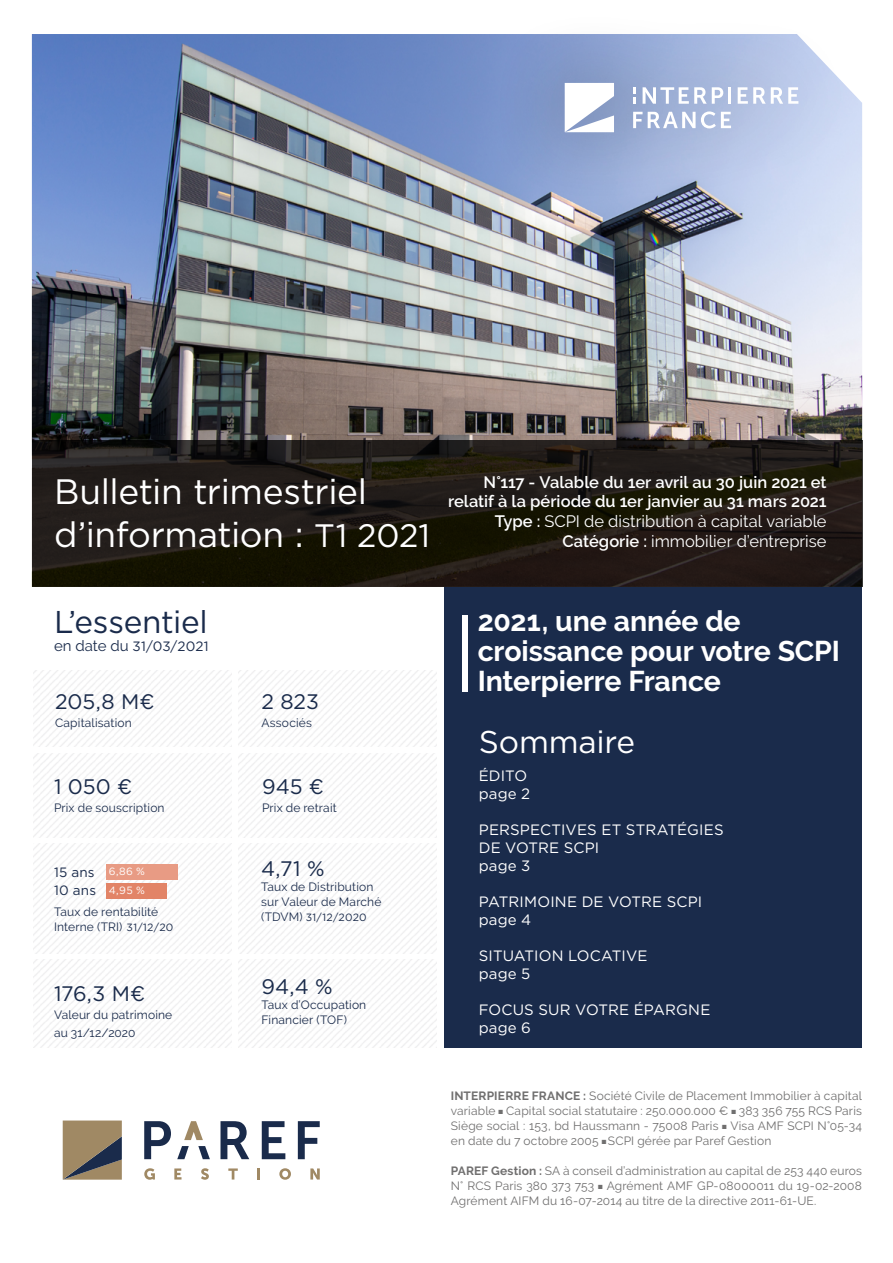
<style>
.page{position:relative;width:893px;height:1263px;background:#fff}
.page>*{position:absolute;margin:0;border:0;box-sizing:border-box;transform-origin:0 0}
.t1{font:35.25px/42.3px "Gotham";letter-spacing:-.01em;color:#fff}
.t2{font:31.5px "Gotham";letter-spacing:-.01em;color:#1a2b4b}
.t3{font:31.5px "Gotham";letter-spacing:-.005em;color:#fff}
.t4{font:700 28.5px/30px "Raleway";letter-spacing:-.005em;color:#fff}
.t5{font:21px "Gotham";color:#1a2b4b}
.t6{font:600 16.5px/19.8px "Raleway";color:#fff;text-align:right}
.t7{font:15px/18px "Gotham";letter-spacing:.01em;color:#fff}
.t8{font:13.5px/18px "Gotham";letter-spacing:.015em;color:#1a2b4b}
.t9{font:12px/15px "Raleway";letter-spacing:.01em;color:#706f6f;text-align:justify}
.t10{font:12px/15px "Raleway";letter-spacing:.015em;color:#1a2b4b}
.t11{font:10.5px "Gotham";letter-spacing:.025em;color:#1a2b4b}
.t12{font:10.5px/19px "Gotham";color:#fff}
.s1{font-size:32.4px}
.s2{font-weight:400}
.s3{font-family:"Raleway";font-size:15px}
.s4{font-family:"Raleway";font-size:12px}
.s5{font-family:"Gotham";font-size:10.5px}
.s6{font-weight:700}
</style>
<div class="page">
<img style="left:33px;top:843px;width:198px;height:110px">
<img style="left:32px;top:34px;width:830px;height:406px">
<div style="left:445px;top:587px;width:417px;height:460px;background:#1a2b4b"></div>
<svg style="left:63px;top:1120px;width:59px;height:60px;background:#887962"></svg>
<svg style="left:144px;top:1121px;width:27px;height:38px"></svg>
<svg style="left:220px;top:1121px;width:29px;height:38px"></svg>
<svg style="left:262px;top:1121px;width:23px;height:38px"></svg>
<svg style="left:298px;top:1121px;width:22px;height:38px"></svg>
<svg style="left:177px;top:1146px;width:12px;height:13px"></svg>
<svg style="left:198px;top:1146px;width:12px;height:13px"></svg>
<svg style="left:184px;top:1121px;width:19px;height:19px"></svg>
<svg style="left:144px;top:1168px;width:11px;height:12px"></svg>
<svg style="left:174px;top:1168px;width:8px;height:11px"></svg>
<svg style="left:201px;top:1168px;width:8px;height:12px"></svg>
<svg style="left:228px;top:1168px;width:10px;height:11px"></svg>
<svg style="left:257px;top:1168px;width:3px;height:11px"></svg>
<svg style="left:279px;top:1168px;width:12px;height:12px"></svg>
<svg style="left:310px;top:1168px;width:10px;height:11px"></svg>
<div style="left:491px;top:9px;width:372px;height:197px;background:#000;opacity:.45"></div>
<svg style="left:565px;top:83px;width:49px;height:49px"></svg>
<svg style="left:643px;top:87px;width:80px;height:17px"></svg>
<hr style="left:728px;top:87px;width:3px;height:17px;background:#fff">
<svg style="left:738px;top:87px;width:60px;height:17px"></svg>
<svg style="left:633px;top:111px;width:98px;height:17px"></svg>
<svg style="left:633px;top:87px;width:3px;height:17px"></svg>
<div style="left:106px;top:864px;width:71px;height:16px;background:#e89b84"></div>
<div style="left:106px;top:883px;width:61px;height:15px;background:#e28467"></div>
<svg style="left:32px;top:440px;width:830px;height:147px;background:#1e1912"></svg>
<div style="left:462px;top:615px;width:5px;height:76px;background:#fff"></div>
<h1 class="t1" style="left:54px;top:470px;width:378px">Bulletin trimestriel d’information : <span class="s1">T1 2021</span></h1>
<h3 class="t6" style="left:448px;top:472px;width:380px">N°117 - Valable du 1er avril au 30 juin 2021 et relatif à la période du 1er janvier au 31 mars 2021<br>Type : <span class="s2">SCPI de distribution à capital variable </span>Catégorie : <span class="s2">immobilier d’entreprise</span></h3>
<h2 class="t2" style="left:54px;top:602px;width:155px">L’essentiel</h2>
<p class="t8" style="left:54px;top:637px;width:156px"><span class="s3">en date du</span> 31/03/2021</p>
<h3 class="t5" style="left:55px;top:688px;width:101px">205,8 M€</h3>
<p class="t10" style="left:55px;top:715px;width:78px">Capitalisation</p>
<h3 class="t5" style="left:54px;top:773px;width:80px">1 050 €</h3>
<p class="t10" style="left:54px;top:800px;width:112px">Prix de souscription</p>
<h3 class="t5" style="left:261px;top:688px;width:59px">2 823</h3>
<p class="t10" style="left:261px;top:715px;width:52px">Associés</p>
<h3 class="t5" style="left:262px;top:773px;width:63px">945 €</h3>
<p class="t10" style="left:262px;top:800px;width:76px">Prix de retrait</p>
<p class="t8" style="left:54px;top:862px;width:44px">15 ans<br>10 ans</p>
<h3 class="t5" style="left:261px;top:855px;width:65px">4,71 %</h3>
<p class="t12" style="left:109px;top:862px;width:38px">6,86 %<br>4,95 %</p>
<p class="t10" style="left:261px;top:879px;width:122px">Taux de Distribution sur Valeur de Marché</p>
<p class="t11" style="left:261px;top:910px;width:107px"><span class="s4">(TDVM)</span> 31/12/2020</p>
<p class="t10" style="left:54px;top:904px;width:121px">Taux de rentabilité<br>Interne (TRI) <span class="s5">31/12/20</span></p>
<h3 class="t5" style="left:54px;top:980px;width:93px">176,3 M€</h3>
<p class="t10" style="left:54px;top:1005px;width:120px;line-height:18px">Valeur du patrimoine au 31/12/2020</p>
<h3 class="t5" style="left:261px;top:973px;width:73px">94,4 %</h3>
<p class="t10" style="left:261px;top:997px;width:106px">Taux d’Occupation<br>Financier (TOF)</p>
<h3 class="t4" style="left:478px;top:606px;width:364px">2021, une année de croissance pour votre SCPI<br>Interpierre France</h3>
<h2 class="t3" style="left:479px;top:722px;width:158px">Sommaire</h2>
<p class="t7" style="left:479px;top:766px;width:53px">ÉDITO page 2</p>
<p class="t7" style="left:479px;top:820px;width:246px">PERSPECTIVES ET STRATÉGIES<br>DE VOTRE SCPI<br>page 3</p>
<p class="t7" style="left:479px;top:892px;width:225px">PATRIMOINE DE VOTRE SCPI page 4</p>
<p class="t7" style="left:479px;top:946px;width:170px">SITUATION LOCATIVE page 5</p>
<p class="t7" style="left:479px;top:1000px;width:233px">FOCUS SUR VOTRE ÉPARGNE page 6</p>
<p class="t9" style="left:451px;top:1088px;width:413px"><span class="s6">INTERPIERRE FRANCE :</span> Société Civile de Placement Immobilier à capital variable ■ Capital social statutaire : 250.000.000 € ■ 383 356 755 RCS Paris Siège social : 153, bd Haussmann - 75008 Paris ■ Visa AMF SCPI N°05-34 en date du 7 octobre 2005 ■ SCPI gérée par Paref Gestion</p>
<p class="t9" style="left:451px;top:1163px;width:413px"><span class="s6">PAREF Gestion :</span> SA à conseil d’administration au capital de 253 440 euros N° RCS Paris 380 373 753 ■ Agrément AMF GP-08000011 du 19-02-2008<br>Agrément AIFM du 16-07-2014 au titre de la directive 2011-61-UE.</p>
</div>
